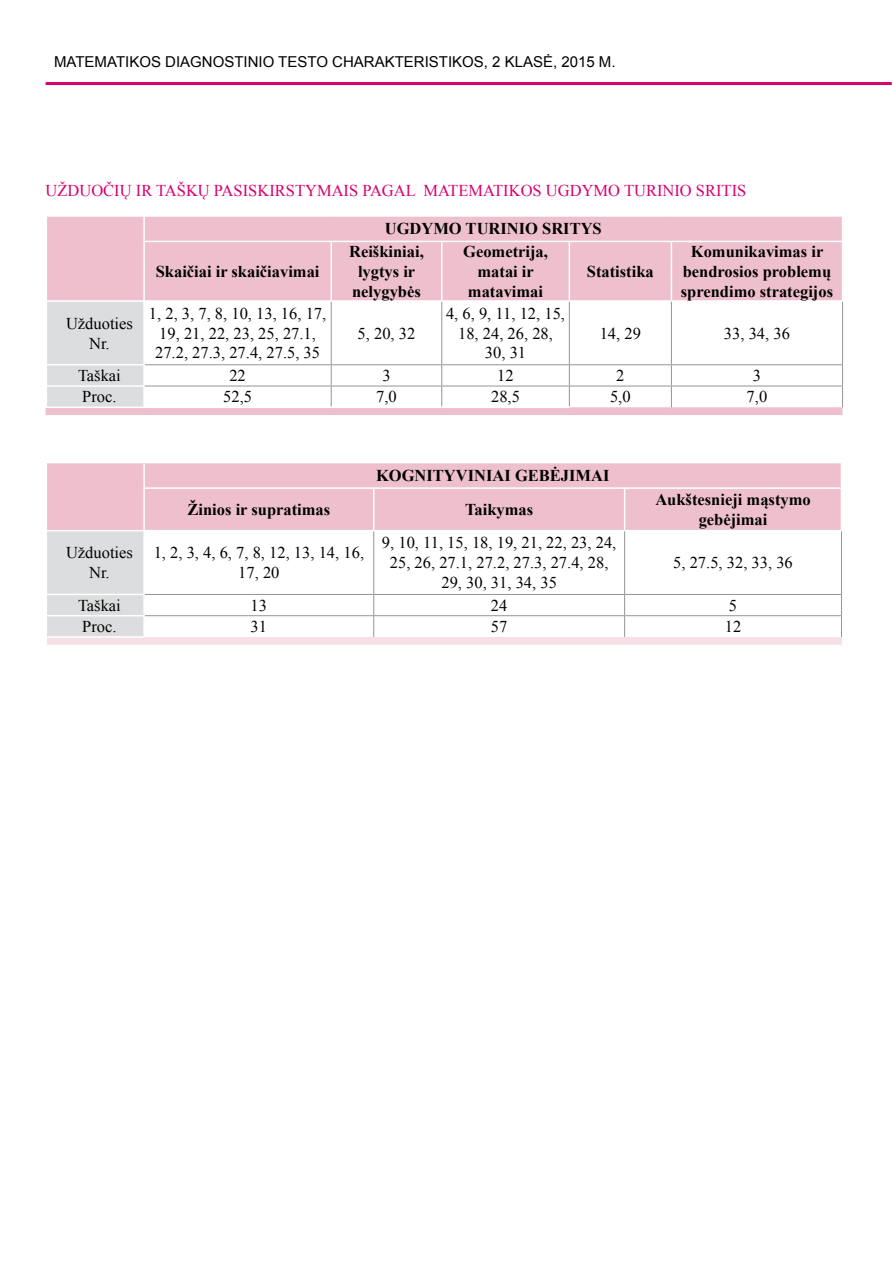
<style>
.page{position:relative;width:893px;height:1263px;background:#fff}
.page>*{position:absolute;margin:0;border:0;box-sizing:border-box;transform-origin:0 0}
.t1{font:16.5px/19.8px "Times New Roman";color:#000;text-align:center}
.t2{font:700 16.5px/19.8px "Times New Roman";color:#000;text-align:center}
.t3{font:16.5px "Times New Roman";color:#d7006d}
.t4{font:15px "Arial";color:#000}
</style>
<div class="page">
<svg style="left:47px;top:217px;width:795px;height:198px"></svg>
<hr style="left:143px;top:217px;width:2px;height:24px;background:#fff">
<hr style="left:143px;top:241px;width:188px;height:1px;background:#fff">
<hr style="left:143px;top:242px;width:2px;height:58px;background:#fff">
<hr style="left:331px;top:241px;width:111px;height:1px;background:#fff">
<hr style="left:330px;top:242px;width:2px;height:58px;background:#fff">
<hr style="left:442px;top:241px;width:127px;height:1px;background:#fff">
<hr style="left:441px;top:242px;width:1px;height:58px;background:#fff">
<hr style="left:569px;top:241px;width:102px;height:1px;background:#fff">
<hr style="left:569px;top:242px;width:1px;height:58px;background:#fff">
<hr style="left:671px;top:241px;width:172px;height:1px;background:#fff">
<hr style="left:671px;top:242px;width:1px;height:58px;background:#fff">
<hr style="left:144px;top:300px;width:187px;height:2px;background:#fff">
<hr style="left:331px;top:300px;width:111px;height:2px;background:#fff">
<hr style="left:442px;top:300px;width:127px;height:2px;background:#fff">
<hr style="left:569px;top:300px;width:102px;height:2px;background:#fff">
<hr style="left:671px;top:300px;width:172px;height:2px;background:#fff">
<hr style="left:46px;top:300px;width:98px;height:2px;background:#fff">
<hr style="left:331px;top:302px;width:1px;height:62px;background:#939598">
<hr style="left:441px;top:302px;width:1px;height:62px;background:#939598">
<hr style="left:569px;top:302px;width:1px;height:62px;background:#939598">
<hr style="left:671px;top:302px;width:1px;height:62px;background:#939598">
<hr style="left:842px;top:302px;width:1px;height:62px;background:#939598">
<hr style="left:145px;top:364px;width:186px;height:1px;background:#939598">
<hr style="left:331px;top:364px;width:111px;height:1px;background:#939598">
<hr style="left:442px;top:364px;width:127px;height:1px;background:#939598">
<hr style="left:569px;top:364px;width:102px;height:1px;background:#939598">
<hr style="left:671px;top:364px;width:172px;height:1px;background:#939598">
<hr style="left:145px;top:386px;width:186px;height:1px;background:#939598">
<hr style="left:331px;top:386px;width:111px;height:1px;background:#939598">
<svg style="left:331px;top:365px;width:1px;height:41px"></svg>
<hr style="left:442px;top:386px;width:127px;height:1px;background:#939598">
<svg style="left:441px;top:365px;width:1px;height:41px"></svg>
<hr style="left:569px;top:386px;width:102px;height:1px;background:#939598">
<svg style="left:569px;top:365px;width:1px;height:41px"></svg>
<hr style="left:671px;top:386px;width:172px;height:1px;background:#939598">
<svg style="left:671px;top:365px;width:1px;height:42px"></svg>
<svg style="left:842px;top:365px;width:1px;height:42px"></svg>
<hr style="left:144px;top:406px;width:187px;height:2px;background:#fff">
<hr style="left:331px;top:406px;width:111px;height:2px;background:#fff">
<hr style="left:442px;top:406px;width:128px;height:2px;background:#fff">
<svg style="left:46px;top:302px;width:99px;height:113px;background:#dfdddf"></svg>
<div style="left:47px;top:463px;width:794px;height:67px;background:#eec0cd"></div>
<div style="left:46px;top:637px;width:795px;height:8px;background:#f6e0e6"></div>
<hr style="left:143px;top:463px;width:2px;height:24px;background:#fff">
<hr style="left:143px;top:487px;width:231px;height:2px;background:#fff">
<hr style="left:143px;top:489px;width:2px;height:41px;background:#fff">
<hr style="left:374px;top:487px;width:251px;height:2px;background:#fff">
<hr style="left:373px;top:489px;width:1px;height:41px;background:#fff">
<hr style="left:625px;top:487px;width:217px;height:2px;background:#fff">
<hr style="left:624px;top:489px;width:1px;height:41px;background:#fff">
<hr style="left:46px;top:636px;width:99px;height:2px;background:#fff">
<svg style="left:46px;top:531px;width:98px;height:114px;background:#dfdfe0"></svg>
<hr style="left:143px;top:595px;width:2px;height:20px;background:#fff">
<hr style="left:143px;top:616px;width:2px;height:20px;background:#fff">
<hr style="left:373px;top:531px;width:1px;height:63px;background:#939598">
<hr style="left:624px;top:531px;width:1px;height:63px;background:#939598">
<hr style="left:841px;top:531px;width:1px;height:63px;background:#939598">
<hr style="left:145px;top:594px;width:229px;height:1px;background:#939598">
<hr style="left:374px;top:594px;width:251px;height:1px;background:#939598">
<hr style="left:625px;top:594px;width:217px;height:1px;background:#939598">
<hr style="left:145px;top:615px;width:229px;height:1px;background:#939598">
<hr style="left:374px;top:615px;width:251px;height:1px;background:#939598">
<svg style="left:373px;top:595px;width:1px;height:42px"></svg>
<hr style="left:625px;top:615px;width:217px;height:1px;background:#939598">
<svg style="left:624px;top:595px;width:1px;height:42px"></svg>
<svg style="left:841px;top:595px;width:1px;height:42px"></svg>
<hr style="left:46px;top:82px;width:846px;height:3px;background:#d7006d">
<p class="t4" style="left:54px;top:51px;width:563px">MATEMATIKOS DIAGNOSTINIO TESTO CHARAKTERISTIKOS, 2 KLASĖ, 2015 M.</p>
<p class="t3" style="left:46px;top:180px;width:702px">UŽDUOČIŲ IR TAŠKŲ PASISKIRSTYMAIS PAGAL MATEMATIKOS UGDYMO TURINIO SRITIS</p>
<p class="t2" style="left:385px;top:218px;width:218px">UGDYMO TURINIO SRITYS</p>
<p class="t2" style="left:156px;top:261px;width:165px">Skaičiai ir skaičiavimai</p>
<p class="t2" style="left:349px;top:241px;width:76px">Reiškiniai, lygtys ir nelygybės</p>
<p class="t2" style="left:463px;top:241px;width:86px">Geometrija, matai ir matavimai</p>
<p class="t2" style="left:681px;top:241px;width:154px">Komunikavimas ir bendrosios problemų sprendimo strategijos</p>
<p class="t2" style="left:587px;top:261px;width:68px">Statistika</p>
<p class="t1" style="left:66px;top:313px;width:68px">Užduoties<br>Nr.</p>
<p class="t1" style="left:149px;top:303px;width:179px">1, 2, 3, 7, 8, 10, 13, 16, 17,<br>19, 21, 22, 23, 25, 27.1,<br>27.2, 27.3, 27.4, 27.5, 35</p>
<p class="t1" style="left:358px;top:323px;width:59px">5, 20, 32</p>
<p class="t1" style="left:446px;top:303px;width:121px">4, 6, 9, 11, 12, 15,<br>18, 24, 26, 28,<br>30, 31</p>
<p class="t1" style="left:600px;top:323px;width:43px">14, 29</p>
<p class="t1" style="left:724px;top:323px;width:67px">33, 34, 36</p>
<p class="t1" style="left:78px;top:365px;width:44px">Taškai</p>
<p class="t1" style="left:229px;top:365px;width:18px">22</p>
<p class="t1" style="left:382px;top:365px;width:10px">3</p>
<p class="t1" style="left:497px;top:365px;width:18px">12</p>
<p class="t1" style="left:616px;top:365px;width:10px">2</p>
<p class="t1" style="left:753px;top:365px;width:10px">3</p>
<p class="t1" style="left:82px;top:387px;width:36px">Proc.</p>
<p class="t1" style="left:223px;top:387px;width:30px">52,5</p>
<p class="t1" style="left:376px;top:387px;width:22px">7,0</p>
<p class="t1" style="left:491px;top:387px;width:30px">28,5</p>
<p class="t1" style="left:610px;top:387px;width:22px">5,0</p>
<p class="t1" style="left:747px;top:387px;width:22px">7,0</p>
<p class="t2" style="left:376px;top:465px;width:235px">KOGNITYVINIAI GEBĖJIMAI</p>
<p class="t2" style="left:188px;top:499px;width:144px">Žinios ir supratimas</p>
<p class="t2" style="left:465px;top:499px;width:70px">Taikymas</p>
<p class="t2" style="left:655px;top:489px;width:157px">Aukštesnieji mąstymo gebėjimai</p>
<p class="t1" style="left:66px;top:543px;width:68px">Užduoties<br>Nr.</p>
<p class="t1" style="left:154px;top:543px;width:212px">1, 2, 3, 4, 6, 7, 8, 12, 13, 14, 16,<br>17, 20</p>
<p class="t1" style="left:382px;top:533px;width:236px">9, 10, 11, 15, 18, 19, 21, 22, 23, 24,<br>25, 26, 27.1, 27.2, 27.3, 27.4, 28,<br>29, 30, 31, 34, 35</p>
<p class="t1" style="left:673px;top:553px;width:121px">5, 27.5, 32, 33, 36</p>
<p class="t1" style="left:78px;top:595px;width:44px">Taškai</p>
<p class="t1" style="left:251px;top:595px;width:18px">13</p>
<p class="t1" style="left:491px;top:595px;width:18px">24</p>
<p class="t1" style="left:729px;top:595px;width:10px">5</p>
<p class="t1" style="left:82px;top:616px;width:36px">Proc.</p>
<p class="t1" style="left:251px;top:616px;width:18px">31</p>
<p class="t1" style="left:491px;top:616px;width:18px">57</p>
<p class="t1" style="left:725px;top:616px;width:18px">12</p>
</div>
